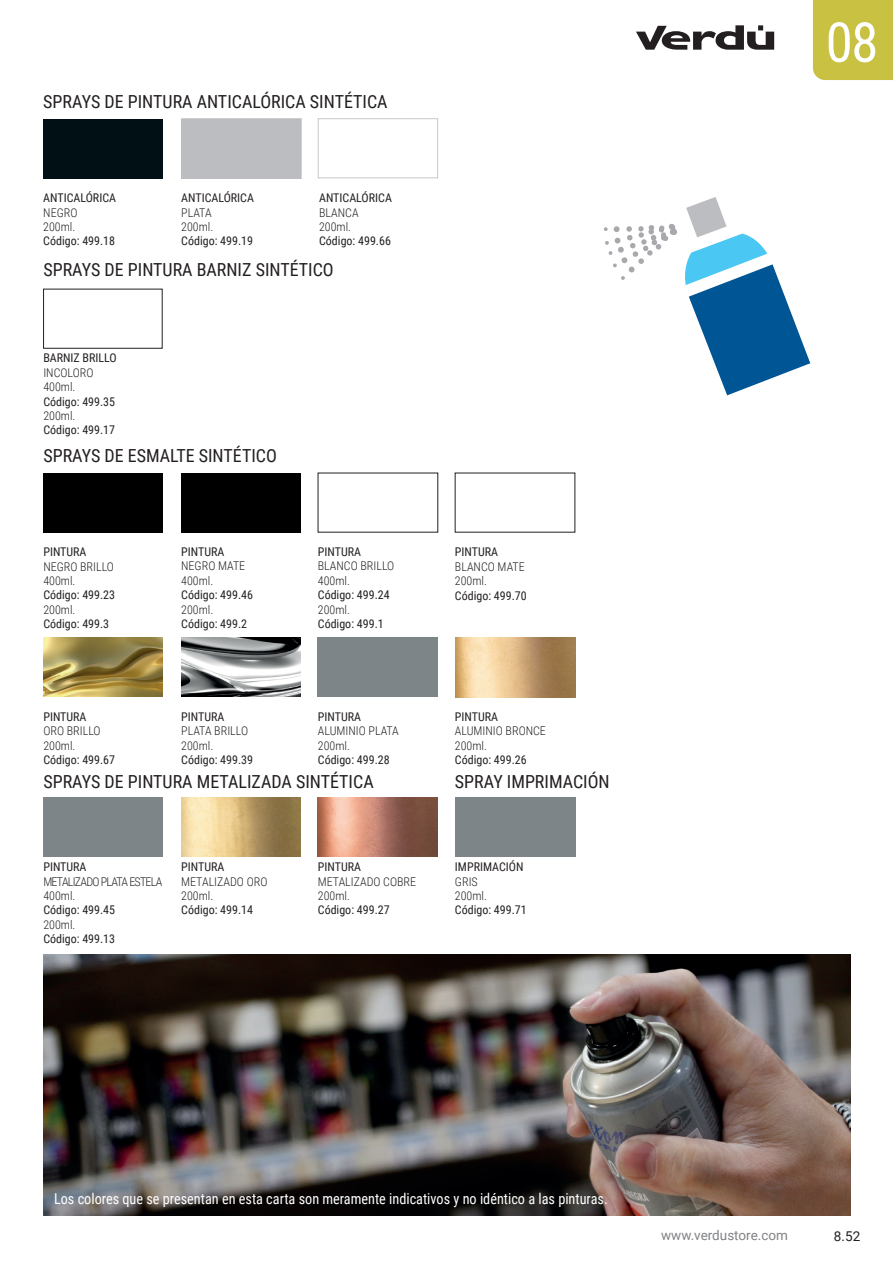
<style>
.page{position:relative;width:893px;height:1263px;background:#fff}
.page>*{position:absolute;margin:0;border:0;box-sizing:border-box;transform-origin:0 0}
.t1{font:55.2px "Roboto Condensed";color:#fff}
.t2{font:18px "Roboto Condensed";color:#231f20}
.t3{font:15px "Roboto Condensed";color:#fff;scale:.95 1}
.t4{font:13.5px "Roboto";color:#808285}
.t5{font:13.5px "Roboto";color:#231f20}
.TITULOS{font:12px "Roboto Condensed";color:#231f20}
.TITULOS-2{font:300 12px "Roboto Condensed";color:#231f20}
.TITULOS-3{font:300 12px "Roboto Condensed";letter-spacing:-.06em;color:#231f20}
</style>
<div class="page">
<div style="left:813px;top:0;width:80px;height:80px;background:#c8c142"></div>
<svg style="left:636px;top:25px;width:138px;height:25px"></svg>
<svg style="left:181px;top:118px;width:121px;height:61px"></svg>
<img style="left:43px;top:954px;width:807px;height:261px">
<div style="left:43px;top:119px;width:119px;height:59px;background:#001015"></div>
<div style="left:181px;top:119px;width:119px;height:59px;background:#bcbdc0"></div>
<div style="left:318px;top:118px;width:120px;height:60px;border:1px solid #c7c8ca"></div>
<div style="left:181px;top:473px;width:119px;height:59px;background:#000"></div>
<div style="left:43px;top:473px;width:119px;height:59px;background:#000"></div>
<img style="left:43px;top:637px;width:119px;height:60px">
<div style="left:318px;top:637px;width:120px;height:60px;background:#7e8588"></div>
<div style="left:43px;top:797px;width:119px;height:60px;background:#7e8588"></div>
<div style="left:455px;top:797px;width:120px;height:60px;background:#7e8588"></div>
<img style="left:455px;top:637px;width:120px;height:60px">
<img style="left:181px;top:797px;width:119px;height:60px">
<img style="left:318px;top:797px;width:120px;height:60px">
<img style="left:181px;top:637px;width:119px;height:60px">
<svg style="left:604px;top:197px;width:207px;height:199px"></svg>
<p class="t2" style="left:43px;top:89px;width:346px">SPRAYS DE PINTURA ANTICALÓRICA SINTÉTICA</p>
<p class="TITULOS" style="left:43px;top:190px;width:74px">ANTICALÓRICA</p>
<p class="TITULOS-2" style="left:43px;top:204px;width:36px">NEGRO</p>
<p class="TITULOS-2" style="left:43px;top:218px;width:34px">200ml.</p>
<p class="TITULOS" style="left:43px;top:233px;width:73px">Código: 499.18</p>
<p class="TITULOS" style="left:181px;top:190px;width:74px">ANTICALÓRICA</p>
<p class="TITULOS-2" style="left:181px;top:204px;width:32px">PLATA</p>
<p class="TITULOS-2" style="left:181px;top:218px;width:34px">200ml.</p>
<p class="TITULOS" style="left:181px;top:233px;width:73px">Código: 499.19</p>
<p class="TITULOS" style="left:319px;top:190px;width:74px">ANTICALÓRICA</p>
<p class="TITULOS-2" style="left:319px;top:204px;width:41px">BLANCA</p>
<p class="TITULOS-2" style="left:319px;top:218px;width:34px">200ml.</p>
<p class="TITULOS" style="left:319px;top:233px;width:73px">Código: 499.66</p>
<p class="t2" style="left:43px;top:257px;width:292px">SPRAYS DE PINTURA BARNIZ SINTÉTICO</p>
<p class="TITULOS" style="left:43px;top:350px;width:75px">BARNIZ BRILLO</p>
<p class="TITULOS-2" style="left:43px;top:364px;width:52px">INCOLORO</p>
<p class="TITULOS-2" style="left:43px;top:379px;width:34px">400ml.</p>
<p class="TITULOS" style="left:43px;top:393px;width:73px">Código: 499.35</p>
<p class="TITULOS-2" style="left:43px;top:407px;width:34px">200ml.</p>
<p class="TITULOS" style="left:43px;top:422px;width:73px">Código: 499.17</p>
<p class="t2" style="left:43px;top:443px;width:235px">SPRAYS DE ESMALTE SINTÉTICO</p>
<p class="TITULOS" style="left:43px;top:544px;width:45px">PINTURA</p>
<p class="TITULOS-2" style="left:43px;top:558px;width:72px">NEGRO BRILLO</p>
<p class="TITULOS-2" style="left:43px;top:572px;width:34px">400ml.</p>
<p class="TITULOS" style="left:43px;top:587px;width:73px">Código: 499.23</p>
<p class="TITULOS-2" style="left:43px;top:601px;width:34px">200ml.</p>
<p class="TITULOS" style="left:43px;top:616px;width:67px">Código: 499.3</p>
<p class="TITULOS" style="left:43px;top:708px;width:45px">PINTURA</p>
<p class="TITULOS-2" style="left:43px;top:722px;width:59px">ORO BRILLO</p>
<p class="TITULOS-2" style="left:43px;top:737px;width:34px">200ml.</p>
<p class="TITULOS" style="left:43px;top:751px;width:73px">Código: 499.67</p>
<p class="TITULOS" style="left:181px;top:543px;width:45px">PINTURA</p>
<p class="TITULOS-2" style="left:181px;top:558px;width:65px">NEGRO MATE</p>
<p class="TITULOS-2" style="left:181px;top:572px;width:34px">400ml.</p>
<p class="TITULOS" style="left:181px;top:586px;width:73px">Código: 499.46</p>
<p class="TITULOS-2" style="left:181px;top:601px;width:34px">200ml.</p>
<p class="TITULOS" style="left:181px;top:615px;width:67px">Código: 499.2</p>
<p class="TITULOS" style="left:181px;top:708px;width:45px">PINTURA</p>
<p class="TITULOS-2" style="left:181px;top:722px;width:68px">PLATA BRILLO</p>
<p class="TITULOS-2" style="left:181px;top:737px;width:34px">200ml.</p>
<p class="TITULOS" style="left:181px;top:751px;width:73px">Código: 499.39</p>
<p class="TITULOS" style="left:318px;top:543px;width:45px">PINTURA</p>
<p class="TITULOS-2" style="left:318px;top:558px;width:78px">BLANCO BRILLO</p>
<p class="TITULOS-2" style="left:318px;top:572px;width:34px">400ml.</p>
<p class="TITULOS" style="left:318px;top:586px;width:73px">Código: 499.24</p>
<p class="TITULOS-2" style="left:318px;top:601px;width:34px">200ml.</p>
<p class="TITULOS" style="left:318px;top:615px;width:67px">Código: 499.1</p>
<p class="TITULOS" style="left:318px;top:708px;width:45px">PINTURA</p>
<p class="TITULOS-2" style="left:318px;top:723px;width:83px">ALUMINIO PLATA</p>
<p class="TITULOS-2" style="left:318px;top:737px;width:34px">200ml.</p>
<p class="TITULOS" style="left:318px;top:751px;width:73px">Código: 499.28</p>
<p class="t2" style="left:43px;top:769px;width:332px">SPRAYS DE PINTURA METALIZADA SINTÉTICA</p>
<p class="TITULOS" style="left:43px;top:858px;width:45px">PINTURA</p>
<p class="TITULOS-3" style="left:43px;top:873px;width:120px">METALIZADO PLATA ESTELA</p>
<p class="TITULOS-2" style="left:43px;top:887px;width:34px">400ml.</p>
<p class="TITULOS" style="left:43px;top:902px;width:73px">Código: 499.45</p>
<p class="TITULOS-2" style="left:43px;top:916px;width:34px">200ml.</p>
<p class="TITULOS" style="left:43px;top:930px;width:73px">Código: 499.13</p>
<p class="TITULOS" style="left:181px;top:858px;width:45px">PINTURA</p>
<p class="TITULOS-2" style="left:181px;top:873px;width:88px">METALIZADO ORO</p>
<p class="TITULOS-2" style="left:181px;top:887px;width:34px">200ml.</p>
<p class="TITULOS" style="left:181px;top:902px;width:73px">Código: 499.14</p>
<p class="TITULOS" style="left:318px;top:858px;width:45px">PINTURA</p>
<p class="TITULOS-2" style="left:318px;top:873px;width:100px">METALIZADO COBRE</p>
<p class="TITULOS-2" style="left:318px;top:887px;width:34px">200ml.</p>
<p class="TITULOS" style="left:318px;top:902px;width:73px">Código: 499.27</p>
<p class="TITULOS" style="left:455px;top:544px;width:45px">PINTURA</p>
<p class="TITULOS-2" style="left:455px;top:558px;width:71px">BLANCO MATE</p>
<p class="TITULOS-2" style="left:455px;top:572px;width:34px">200ml.</p>
<p class="TITULOS" style="left:455px;top:587px;width:73px">Código: 499.70</p>
<p class="TITULOS" style="left:455px;top:708px;width:45px">PINTURA</p>
<p class="TITULOS-2" style="left:455px;top:723px;width:92px">ALUMINIO BRONCE</p>
<p class="TITULOS-2" style="left:455px;top:737px;width:34px">200ml.</p>
<p class="TITULOS" style="left:455px;top:751px;width:73px">Código: 499.26</p>
<p class="t2" style="left:455px;top:769px;width:156px">SPRAY IMPRIMACIÓN</p>
<p class="TITULOS" style="left:455px;top:858px;width:70px">IMPRIMACIÓN</p>
<p class="TITULOS-2" style="left:455px;top:873px;width:24px">GRIS</p>
<p class="TITULOS-2" style="left:455px;top:887px;width:34px">200ml.</p>
<p class="TITULOS" style="left:455px;top:902px;width:73px">Código: 499.71</p>
<h1 class="t1" style="left:826px;top:4px;width:54px">08</h1>
<p class="t3" style="left:54px;top:1188px;width:584px">Los colores que se presentan en esta carta son meramente indicativos y no idéntico a las pinturas.</p>
<p class="t4" style="left:661px;top:1225px;width:128px">www.verdustore.com</p>
<p class="t5" style="left:834px;top:1226px;width:28px">8.52</p>
</div>
